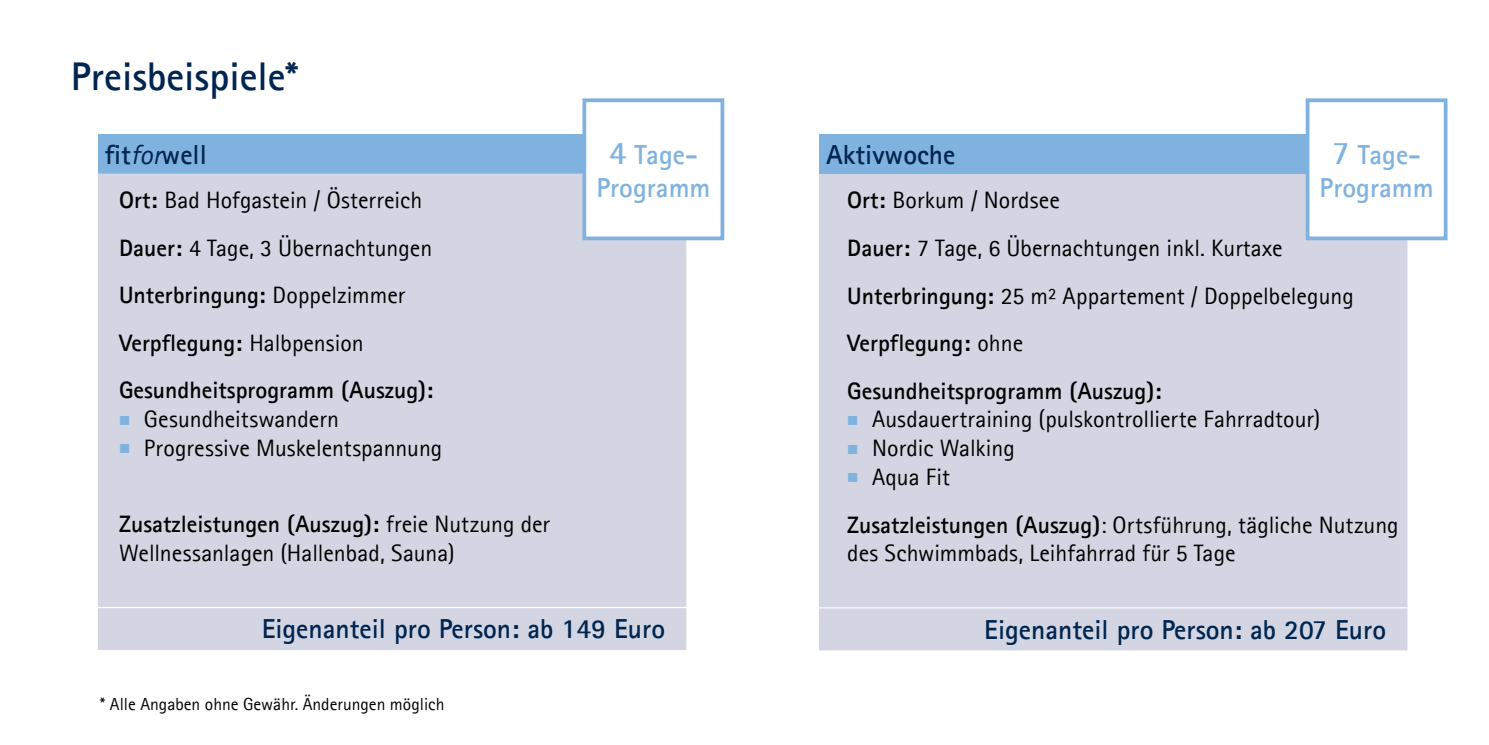
<style>
.page{position:relative;width:1489px;height:745px;background:#fff}
.page>*{position:absolute;margin:0;border:0;box-sizing:border-box;transform-origin:0 0}
.t1{font:700 40px "Agfa Rotis Sans Serif";color:#002551}
.t2{font:700 27.5px "Agfa Rotis Sans Serif";color:#002551}
.t3{font:700 27.5px/33px "Agfa Rotis Sans Serif";color:#80b2e0;text-align:center}
.t4{font:23.75px/47.5px "Agfa Rotis Sans Serif";color:#000}
.t5{font:17.5px "Agfa Rotis Sans Serif";color:#000}
.s1{font-weight:400;font-style:italic}
.s2{font-weight:700}
.s3{font-size:32.5px}
</style>
<div class="page">
<div style="left:819px;top:135px;width:588px;height:39px;background:#80b2e0"></div>
<div style="left:819px;top:174px;width:588px;height:476px;background:#d3d6e2"></div>
<hr style="left:819px;top:606px;width:588px;height:2px;background:#fff">
<div style="left:98px;top:134px;width:588px;height:39px;background:#80b2e0"></div>
<div style="left:98px;top:173px;width:588px;height:476px;background:#d3d6e2"></div>
<hr style="left:98px;top:606px;width:588px;height:1px;background:#fff">
<div style="left:584px;top:100px;width:138px;height:138px;background:#fff"></div>
<div style="left:582px;top:98px;width:142px;height:142px;border:4px solid #80b2e0"></div>
<div style="left:1307px;top:100px;width:138px;height:138px;background:#fff"></div>
<div style="left:1305px;top:98px;width:142px;height:142px;border:4px solid #80b2e0"></div>
<svg style="left:848px;top:415px;width:9px;height:9px"></svg>
<svg style="left:848px;top:444px;width:9px;height:9px"></svg>
<svg style="left:848px;top:473px;width:9px;height:9px"></svg>
<svg style="left:120px;top:415px;width:9px;height:9px"></svg>
<svg style="left:120px;top:444px;width:9px;height:9px"></svg>
<h1 class="t1" style="left:71px;top:51px;width:229px">Preisbeispiele*</h1>
<p class="t2" style="left:105px;top:137px;width:103px">fit<span class="s1">for</span>well</p>
<p class="t4" style="left:119px;top:176px;width:315px"><span class="s2">Ort:</span> Bad Hofgastein / Österreich<br><span class="s2">Dauer:</span> 4 Tage, 3 Übernachtungen<br><span class="s2">Unterbringung:</span> Doppelzimmer<br><span class="s2">Verpflegung:</span> Halbpension<br><span class="s2">Gesundheitsprogramm (Auszug):</span></p>
<p class="t4" style="left:144px;top:404px;width:300px;line-height:28.8px">Gesundheitswandern<br>Progressive Muskelentspannung</p>
<p class="t4" style="left:119px;top:509px;width:432px;line-height:28.8px"><span class="s2">Zusatzleistungen (Auszug):</span> freie Nutzung der<br>Wellnessanlagen (Hallenbad, Sauna)</p>
<p class="t3" style="left:596px;top:138px;width:116px"><span class="s3">4</span> Tage-<br>Programm</p>
<p class="t3" style="left:1319px;top:138px;width:116px"><span class="s3">7</span> Tage-<br>Programm</p>
<p class="t2" style="left:826px;top:137px;width:131px">Aktivwoche</p>
<p class="t4" style="left:847px;top:176px;width:508px"><span class="s2">Ort:</span> Borkum / Nordsee<br><span class="s2">Dauer:</span> 7 Tage, 6 Übernachtungen inkl. Kurtaxe <span class="s2">Unterbringung:</span> 25 m² Appartement / Doppelbelegung <span class="s2">Verpflegung:</span> ohne<br><span class="s2">Gesundheitsprogramm (Auszug):</span></p>
<p class="t4" style="left:872px;top:404px;width:450px;line-height:28.8px">Ausdauertraining (pulskontrollierte Fahrradtour)<br>Nordic Walking<br>Aqua Fit</p>
<p class="t4" style="left:847px;top:509px;width:553px;line-height:28.8px"><span class="s2">Zusatzleistungen (Auszug)</span>: Ortsführung, tägliche Nutzung des Schwimmbads, Leihfahrrad für 5 Tage</p>
<p class="t2" style="left:262px;top:611px;width:405px">Eigenanteil pro Person: ab 149 Euro</p>
<p class="t5" style="left:100px;top:692px;width:346px">* Alle Angaben ohne Gewähr. Änderungen möglich</p>
<p class="t2" style="left:984px;top:611px;width:403px">Eigenanteil pro Person: ab 207 Euro</p>
</div>
